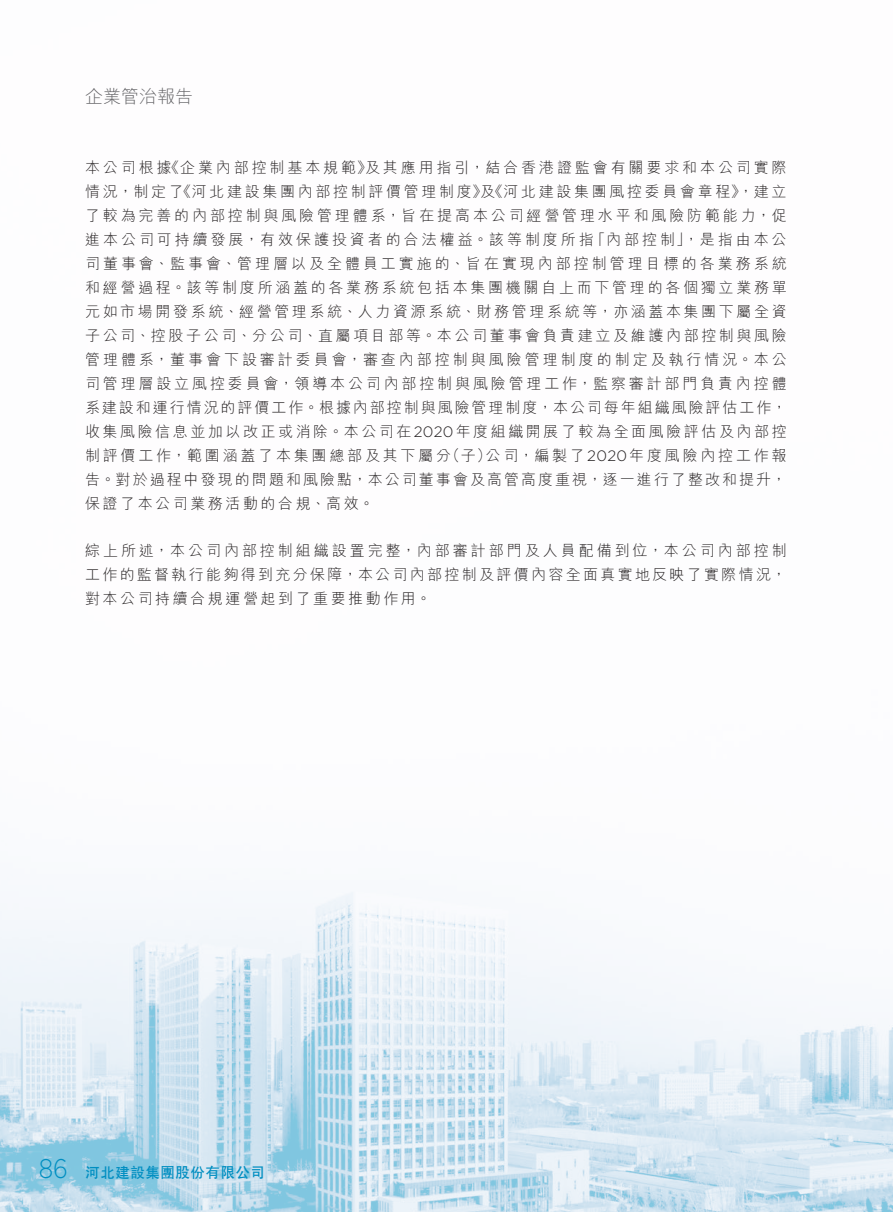
<style>
.page{position:relative;width:893px;height:1212px;background:#fff}
.page>*{position:absolute;margin:0;border:0;box-sizing:border-box;transform-origin:0 0}
.t1{font:300 18px "M Hei HK";color:#636366}
._00_Body_text{font:300 15px/24px "M Hei HK";letter-spacing:.155em;color:#231f20;text-align:justify}
.t2{font:700 15px "C Hei 2 HK";color:#008ec1}
.s1{font-family:"Gotham"}
.s2{font-family:"Gotham";font-weight:300;font-size:27px}
</style>
<div class="page">
<img style="left:0;top:892px;width:892px;height:320px">
<p class="t1" style="left:85px;top:88px;width:109px">企業管治報告</p>
<p class="_00_Body_text" style="left:85px;top:155px;width:703px">本公司根據《企業內部控制基本規範》及其應用指引，結合香港證監會有關要求和本公司實際情況，制定了《河北建設集團內部控制評價管理制度》及《河北建設集團風控委員會章程》，建立了較為完善的內部控制與風險管理體系，旨在提高本公司經營管理水平和風險防範能力，促進本公司可持續發展，有效保護投資者的合法權益。該等制度所指「內部控制」，是指由本公司董事會、監事會、管理層以及全體員工實施的、旨在實現內部控制管理目標的各業務系統和經營過程。該等制度所涵蓋的各業務系統包括本集團機關自上而下管理的各個獨立業務單元如市場開發系統、經營管理系統、人力資源系統、財務管理系統等，亦涵蓋本集團下屬全資子公司、控股子公司、分公司、直屬項目部等。本公司董事會負責建立及維護內部控制與風險管理體系，董事會下設審計委員會，審查內部控制與風險管理制度的制定及執行情況。本公司管理層設立風控委員會，領導本公司內部控制與風險管理工作，監察審計部門負責內控體系建設和運行情況的評價工作。根據內部控制與風險管理制度，本公司每年組織風險評估工作，收集風險信息並加以改正或消除。本公司在<span class="s1">2020</span>年度組織開展了較為全面風險評估及內部控制評價工作，範圍涵蓋了本集團總部及其下屬分（子）公司，編製了<span class="s1">2020</span>年度風險內控工作報告。對於過程中發現的問題和風險點，本公司董事會及高管高度重視，逐一進行了整改和提升，保證了本公司業務活動的合規、高效。</p>
<p class="_00_Body_text" style="left:85px;top:539px;width:703px">綜上所述，本公司內部控制組織設置完整，內部審計部門及人員配備到位，本公司內部控制工作的監督執行能夠得到充分保障，本公司內部控制及評價內容全面真實地反映了實際情況，對本公司持續合規運營起到了重要推動作用。</p>
<p class="t2" style="left:39px;top:1165px;width:228px"><span class="s2">86</span> 河北建設集團股份有限公司</p>
</div>
